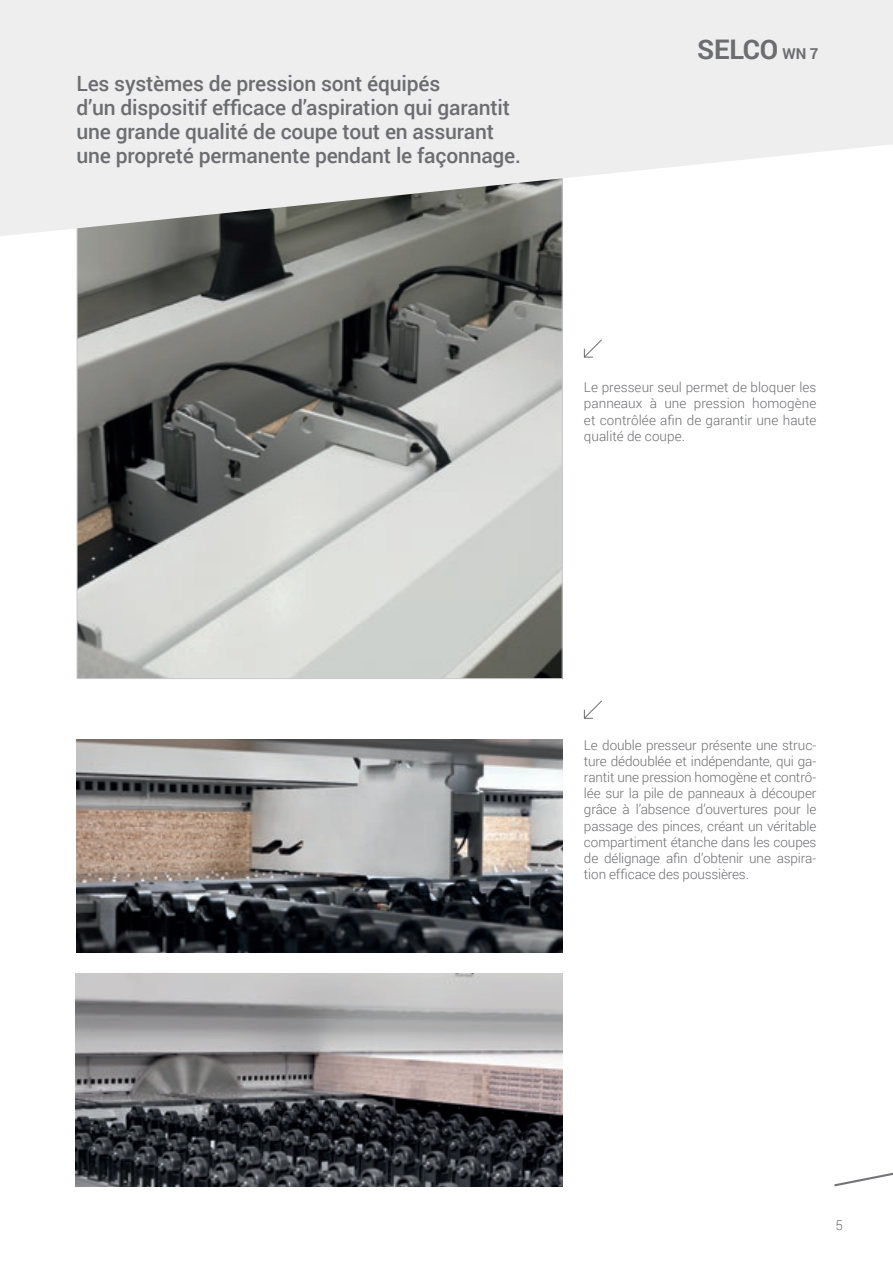
<style>
.page{position:relative;width:893px;height:1263px;background:#fff}
.page>*{position:absolute;margin:0;border:0;box-sizing:border-box;transform-origin:0 0}
.t1{font:700 27px "Roboto";letter-spacing:-.01em;color:#6c6d70}
.t2{font:500 21px/24px "Roboto";letter-spacing:-.01em;color:#6c6d70}
.t3{font:300 13.5px/16.2px "Roboto";letter-spacing:-.005em;color:#6c6d70;text-align:justify}
.s1{font-size:15px}
</style>
<div class="page">
<svg style="left:834px;top:1172px;width:59px;height:14px"></svg>
<img style="left:79px;top:236px;width:482px;height:441px">
<svg style="left:0;top:0;width:893px;height:236px;fill:#eeeeef"></svg>
<svg style="left:583px;top:339px;width:19px;height:19px"></svg>
<img style="left:77px;top:740px;width:486px;height:212px">
<img style="left:76px;top:974px;width:487px;height:212px">
<svg style="left:583px;top:700px;width:19px;height:19px"></svg>
<p class="t2" style="left:77px;top:71px;width:446px">Les systèmes de pression sont équipés<br>d’un dispositif efficace d’aspiration qui garantit une grande qualité de coupe tout en assurant une propreté permanente pendant le façonnage.</p>
<p class="t1" style="left:697px;top:30px;width:123px">SELCO <span class="s1">WN 7</span></p>
<p class="t3" style="left:584px;top:379px;width:234px">Le presseur seul permet de bloquer les panneaux à une pression homogène et contrôlée afin de garantir une haute qualité de coupe.</p>
<p class="t3" style="left:584px;top:736px;width:234px">Le double presseur présente une struc&shy;ture dédoublée et indépendante, qui ga&shy;rantit une pression homogène et contrô&shy;lée sur la pile de panneaux à découper grâce à l’absence d’ouvertures pour le passage des pinces, créant un véritable compartiment étanche dans les coupes de délignage afin d’obtenir une aspira&shy;tion efficace des poussières.</p>
<p class="t3" style="left:836px;top:1216px;width:9px">5</p>
</div>
